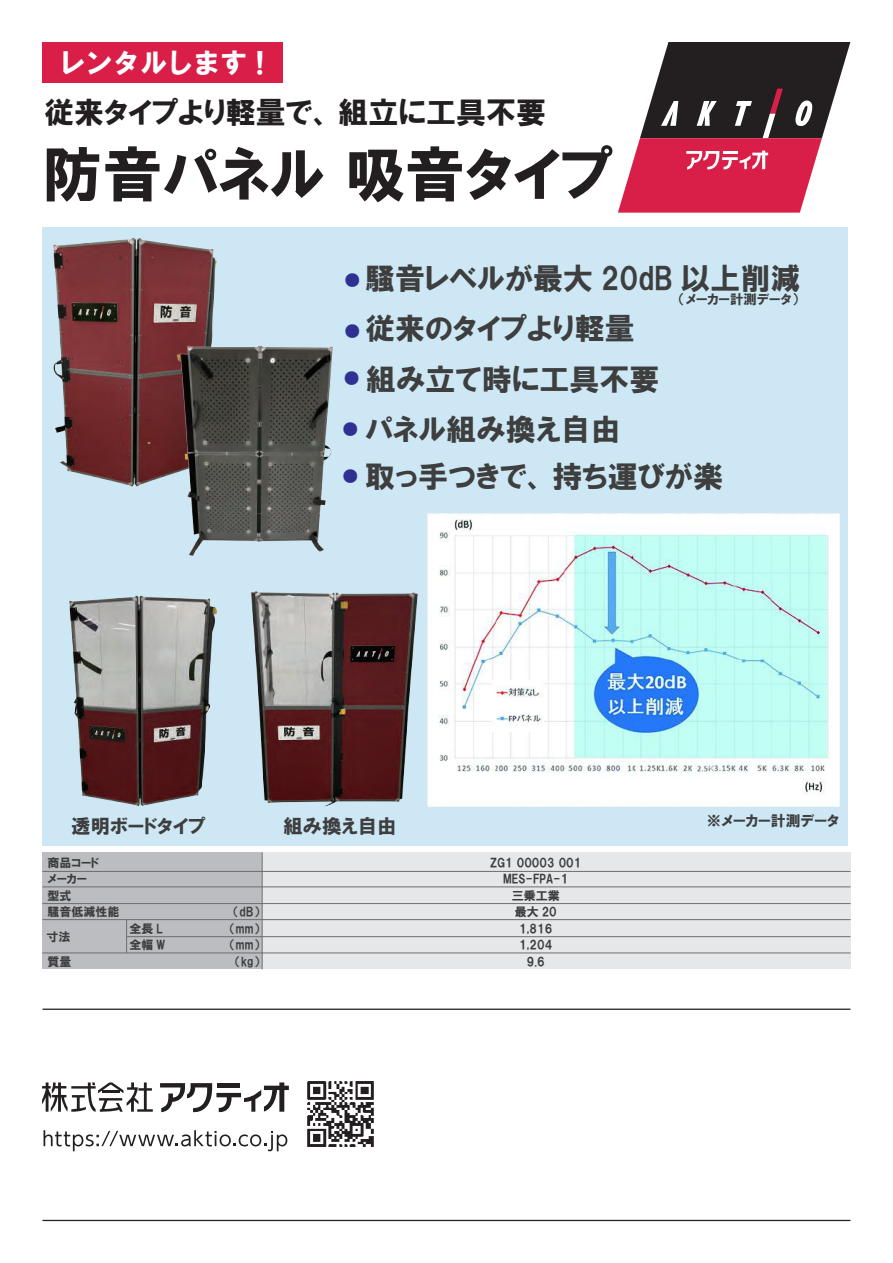
<style>
.page{position:relative;width:893px;height:1263px;background:#fff}
.page>*{position:absolute;margin:0;border:0;box-sizing:border-box;transform-origin:0 0}
.t1{font:60px "HGP Soei Kakugothic UB";color:#231f20}
.t2{font:30px "HGP Soei Kakugothic UB";color:#3e3e3f}
.t3{font:30px "HGP Soei Kakugothic UB";color:#231f20}
.t4{font:28.5px "HGP Soei Kakugothic UB";letter-spacing:.1em;color:#fff}
.t5{font:19.5px "HGP Soei Kakugothic UB";color:#3e3e3f}
.t6{font:16.5px "HGP Soei Kakugothic UB";color:#2e3092}
.t7{font:15px "HGP Soei Kakugothic UB";color:#3e3e3f}
.t8{font:12px/16.5px "HGP Soei Kakugothic UB";color:#3e3e3f}
</style>
<div class="page">
<div style="left:42px;top:227px;width:806px;height:619px;background:#cde8f4"></div>
<hr style="left:43px;top:1220px;width:807px;height:1px;background:#231f20">
<svg style="left:160px;top:1082px;width:129px;height:31px"></svg>
<svg style="left:42px;top:1082px;width:111px;height:30px"></svg>
<svg style="left:44px;top:1130px;width:243px;height:21px"></svg>
<img style="left:307px;top:1081px;width:67px;height:66px">
<hr style="left:43px;top:1008px;width:807px;height:2px;background:#231f20">
<svg style="left:618px;top:43px;width:232px;height:170px"></svg>
<div style="left:43px;top:43px;width:240px;height:40px;background:#d91e47"></div>
<div style="left:42px;top:852px;width:809px;height:117px;background:#e6e7e9"></div>
<div style="left:42px;top:852px;width:220px;height:117px;background:#bcbdc0"></div>
<hr style="left:262px;top:852px;width:1px;height:117px;background:#6c6d70">
<hr style="left:42px;top:953px;width:808px;height:1px;background:#6c6d70">
<hr style="left:127px;top:936px;width:723px;height:1px;background:#6c6d70">
<hr style="left:42px;top:919px;width:808px;height:1px;background:#6c6d70">
<hr style="left:42px;top:903px;width:808px;height:1px;background:#6c6d70">
<hr style="left:42px;top:886px;width:808px;height:1px;background:#6c6d70">
<hr style="left:42px;top:871px;width:808px;height:1px;background:#6c6d70">
<img style="left:53px;top:238px;width:164px;height:249px">
<img style="left:143px;top:311px;width:190px;height:243px">
<img style="left:69px;top:554px;width:140px;height:253px">
<img style="left:209px;top:536px;width:219px;height:331px">
<hr style="left:126px;top:920px;width:1px;height:33px;background:#6c6d70">
<img style="left:428px;top:513px;width:412px;height:294px">
<h3 class="t4" style="left:62px;top:48px;width:204px">レンタルします !</h3>
<h2 class="t3" style="left:44px;top:97px;width:503px">従来タイプより軽量で、組立に工具不要</h2>
<h1 class="t1" style="left:43px;top:144px;width:572px">防音パネル 吸音タイプ</h1>
<h2 class="t2" style="left:365px;top:263px;width:437px">騒音レベルが最大 20dB 以上削減</h2>
<h3 class="t6" style="left:344px;top:272px;width:18px">●</h3>
<h2 class="t2" style="left:365px;top:313px;width:271px">従来のタイプより軽量</h2>
<h2 class="t2" style="left:343px;top:364px;width:318px"><sup>●</sup> 組み立て時に工具不要</h2>
<h2 class="t2" style="left:342px;top:415px;width:280px"><sup>●</sup> パネル組み換え自由</h2>
<h2 class="t2" style="left:342px;top:462px;width:382px"><sup>●</sup> 取っ手つきで、持ち運びが楽</h2>
<h3 class="t6" style="left:344px;top:323px;width:18px">●</h3>
<h3 class="t5" style="left:71px;top:816px;width:136px">透明ボードタイプ</h3>
<h3 class="t5" style="left:283px;top:816px;width:115px">組み換え自由</h3>
<p class="t7" style="left:706px;top:813px;width:134px">※メーカー計測データ</p>
<p class="t8" style="left:47px;top:854px;width:74px">商品コード<br>メーカー<br>型式<br>騒音低減性能</p>
<p class="t8" style="left:47px;top:953px;width:26px">質量</p>
<p class="t8" style="left:46px;top:928px;width:26px">寸法</p>
<p class="t8" style="left:130px;top:920px;width:37px">全長 L全幅 W</p>
<p class="t8" style="left:230px;top:904px;width:31px;text-align:center">（dB）（mm）（mm）（kg）</p>
<p class="t8" style="left:490px;top:854px;width:93px;text-align:center">ZG1 00003 001<br>MES-FPA-1<br>三乗工業<br>最大 20<br>1,816<br>1,204<br>9.6</p>
</div>
